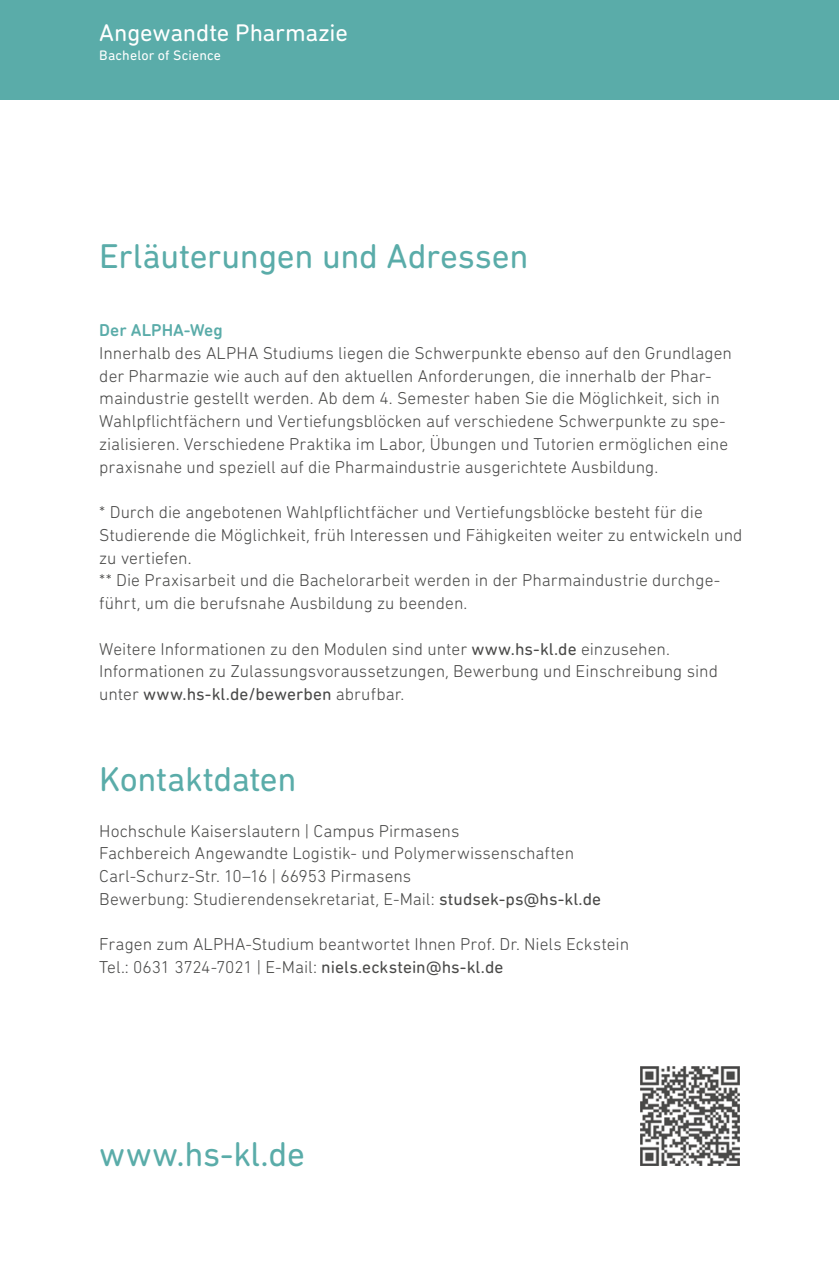
<style>
.page{position:relative;width:839px;height:1265px;background:#fff}
.page>*{position:absolute;margin:0;border:0;box-sizing:border-box;transform-origin:0 0}
.t1{font:35px "DIN Next Rounded LT Pro";letter-spacing:-.01em;color:#5aaca9}
.t2{font:24.5px "DIN Next Rounded LT Pro";letter-spacing:-.005em;color:#fff}
.t3{font:300 17.5px/22.8px "DIN Next Rounded LT Pro";color:#494948}
.t4{font:500 17.5px "DIN Next Rounded LT Pro";color:#5aaca9}
.t5{font:14px "DIN Next Rounded LT Pro";letter-spacing:.01em;color:#fff}
.s1{font-weight:400}
</style>
<div class="page">
<div style="left:0;top:0;width:838px;height:99px;background:#5aaca9"></div>
<img style="left:640px;top:1067px;width:99px;height:99px">
<h2 class="t2" style="left:99px;top:19px;width:250px">Angewandte Pharmazie</h2>
<p class="t5" style="left:99px;top:48px;width:123px">Bachelor of Science</p>
<h1 class="t1" style="left:99px;top:236px;width:430px">Erläuterungen und Adressen</h1>
<p class="t4" style="left:99px;top:320px;width:125px">Der ALPHA-Weg</p>
<p class="t3" style="left:99px;top:341px;width:634px">Innerhalb des ALPHA Studiums liegen die Schwerpunkte ebenso auf den Grundlagen der Pharmazie wie auch auf den aktuellen Anforderungen, die innerhalb der Phar&shy;maindustrie gestellt werden. Ab dem 4. Semester haben Sie die Möglichkeit, sich in Wahlpflichtfächern und Vertiefungsblöcken auf verschiedene Schwerpunkte zu spe&shy;zialisieren. Verschiedene Praktika im Labor, Übungen und Tutorien ermöglichen eine praxisnahe und speziell auf die Pharmaindustrie ausgerichtete Ausbildung.</p>
<p class="t3" style="left:99px;top:500px;width:644px">* Durch die angebotenen Wahlpflichtfächer und Vertiefungsblöcke besteht für die Studierende die Möglichkeit, früh Interessen und Fähigkeiten weiter zu entwickeln und zu vertiefen.<br>** Die Praxisarbeit und die Bachelorarbeit werden in der Pharmaindustrie durchge&shy;führt, um die berufsnahe Ausbildung zu beenden.</p>
<p class="t3" style="left:99px;top:637px;width:620px">Weitere Informationen zu den Modulen sind unter <span class="s1">www.hs-kl.de</span> einzusehen.<br>Informationen zu Zulassungsvoraussetzungen, Bewerbung und Einschreibung sind unter <span class="s1">www.hs-kl.de/bewerben</span> abrufbar.</p>
<h1 class="t1" style="left:99px;top:759px;width:199px">Kontaktdaten</h1>
<p class="t3" style="left:99px;top:819px;width:503px">Hochschule Kaiserslautern | Campus Pirmasens<br>Fachbereich Angewandte Logistik- und Polymerwissenschaften Carl-Schurz-Str. 10–16 | 66953 Pirmasens<br>Bewerbung: Studierendensekretariat, E-Mail: <span class="s1">studsek-ps@hs-kl.de</span></p>
<p class="t3" style="left:99px;top:933px;width:531px">Fragen zum ALPHA-Studium beantwortet Ihnen Prof. Dr. Niels Eckstein<br>Tel.: 0631 3724-7021 | E-Mail: <span class="s1">niels.eckstein@hs-kl.de</span></p>
<h1 class="t1" style="left:99px;top:1134px;width:207px">www.hs-kl.de</h1>
</div>
